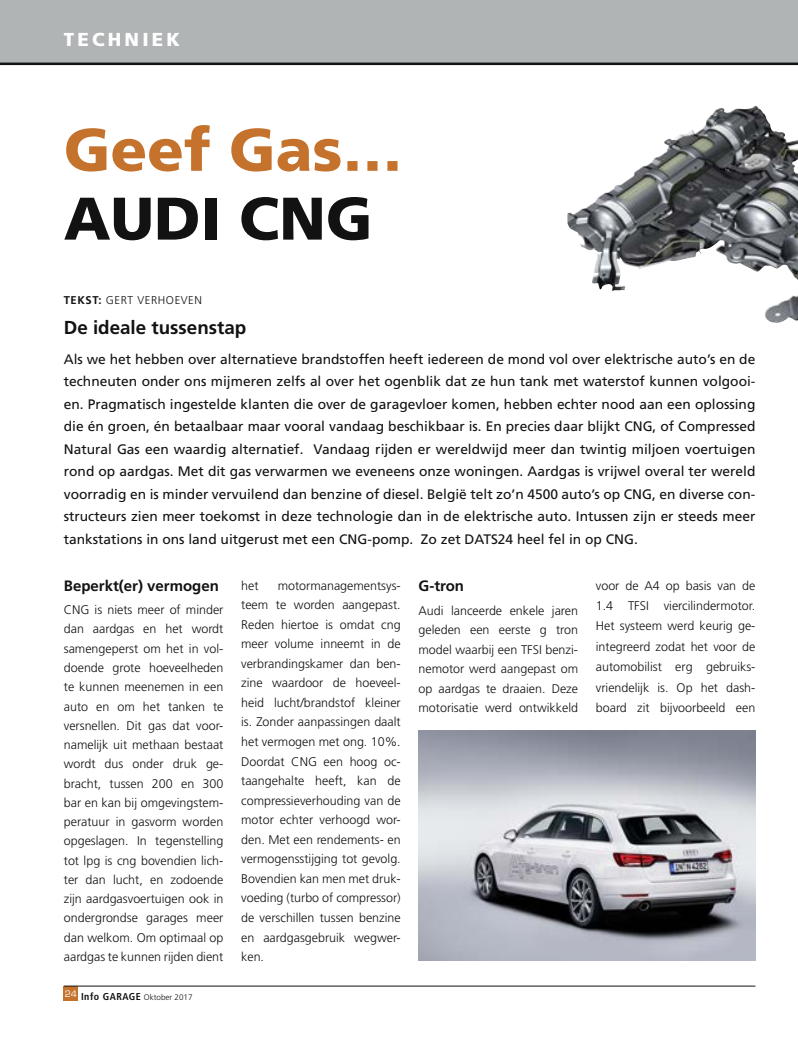
<style>
.page{position:relative;width:798px;height:1046px;background:#fff}
.page>*{position:absolute;margin:0;border:0;box-sizing:border-box;transform-origin:0 0}
.t1{font:900 60px "Frutiger";color:#c5722d}
.t2{font:900 60px "Frutiger";color:#121212}
.t3{font:700 18.75px "Frutiger";color:#121212}
.t4{font:900 18.75px "Frutiger";letter-spacing:.17em;color:#fff}
.t5{font:700 15px "Frutiger";color:#121212}
.t6{font:13.75px/22.5px "Frutiger";color:#121212;text-align:justify}
.t7{font:300 12.5px/19.5px "Frutiger";color:#121212;text-align:justify}
.t8{font:300 11.25px "Frutiger";letter-spacing:.05em;color:#121212}
.t9{font:300 8.12px "Frutiger";color:#121212}
.s1{font-weight:700}
.s2{font-weight:700;font-stretch:condensed;font-size:10px}
</style>
<div class="page">
<div style="left:64px;top:985px;width:14px;height:15px;background:#c5722d"></div>
<hr style="left:64px;top:985px;width:691px;height:1px;background:#121212">
<div style="left:0;top:0;width:797px;height:64px;background:#b0b4b4"></div>
<hr style="left:0;top:63px;width:797px;height:2px;background:#121212">
<img style="left:418px;top:730px;width:337px;height:230px">
<img style="left:567px;top:107px;width:184px;height:184px">
<h2 class="t4" style="left:64px;top:28px;width:118px">Techniek</h2>
<h1 class="t1" style="left:64px;top:113px;width:340px">Geef Gas…</h1>
<h1 class="t2" style="left:64px;top:182px;width:310px">AUDI CNG</h1>
<p class="t8" style="left:64px;top:294px;width:140px"><span class="s1">TEKST:</span> GERT VERHOEVEN</p>
<h2 class="t3" style="left:64px;top:316px;width:184px">De ideale tussenstap</h2>
<p class="t6" style="left:64px;top:347px;width:693px">Als we het hebben over alternatieve brandstoffen heeft iedereen de mond vol over elektrische auto’s en de techneuten onder ons mijmeren zelfs al over het ogenblik dat ze hun tank met waterstof kunnen volgooi&shy;en. Pragmatisch ingestelde klanten die over de garagevloer komen, hebben echter nood aan een oplossing die én groen, én betaalbaar maar vooral vandaag beschikbaar is. En precies daar blijkt CNG, of Compressed Natural Gas een waardig alternatief. Vandaag rijden er wereldwijd meer dan twintig miljoen voertuigen rond op aardgas. Met dit gas verwarmen we eveneens onze woningen. Aardgas is vrijwel overal ter wereld voorradig en is minder vervuilend dan benzine of diesel. België telt zo’n 4500 auto’s op CNG, en diverse con&shy;structeurs zien meer toekomst in deze technologie dan in de elektrische auto. Intussen zijn er steeds meer tankstations in ons land uitgerust met een CNG-pomp. Zo zet DATS24 heel fel in op CNG.</p>
<p class="t5" style="left:64px;top:577px;width:157px">Beperkt(er) vermogen</p>
<p class="t7" style="left:64px;top:600px;width:161px">CNG is niets meer of minder dan aardgas en het wordt samengeperst om het in vol&shy;doende grote hoeveelheden te kunnen meenemen in een auto en om het tanken te versnellen. Dit gas dat voor&shy;namelijk uit methaan bestaat wordt dus onder druk ge&shy;bracht, tussen 200 en 300 bar en kan bij omgevingstem&shy;peratuur in gasvorm worden opgeslagen. In tegenstelling tot lpg is cng bovendien lich&shy;ter dan lucht, en zodoende zijn aardgasvoertuigen ook in ondergrondse garages meer dan welkom. Om optimaal op aardgas te kunnen rijden dient</p>
<p class="t9" style="left:65px;top:992px;width:129px"><sup>24</sup> <span class="s2">Info GARAGE</span> Oktober 2017</p>
<p class="t7" style="left:241px;top:575px;width:19px">het</p>
<p class="t7" style="left:241px;top:575px;width:161px;text-indent:37px">motormanagementsys&shy;teem te worden aangepast.<br>Reden hiertoe is omdat cng meer volume inneemt in de verbrandingskamer dan ben&shy;zine waardoor de hoeveel&shy;heid lucht/brandstof kleiner is. Zonder aanpassingen daalt het vermogen met ong. 10%.<br>Doordat CNG een hoog oc&shy;taangehalte heeft, kan de compressieverhouding van de motor echter verhoogd wor&shy;den. Met een rendements- en vermogensstijging tot gevolg.<br>Bovendien kan men met druk&shy;voeding (turbo of compressor) de verschillen tussen benzine en aardgasgebruik wegwer&shy;ken.</p>
<p class="t5" style="left:418px;top:577px;width:47px">G-tron</p>
<p class="t7" style="left:418px;top:600px;width:161px">Audi lanceerde enkele jaren geleden een eerste g tron model waarbij een TFSI benzi&shy;nemotor werd aangepast om op aardgas te draaien. Deze motorisatie werd ontwikkeld</p>
<p class="t7" style="left:595px;top:575px;width:161px;line-height:20.4px">voor de A4 op basis van de 1.4 TFSI viercilindermotor.<br>Het systeem werd keurig ge&shy;ï ntegreerd zodat het voor de automobilist erg gebruiks&shy;vriendelijk is. Op het dash&shy;board zit bijvoorbeeld een</p>
</div>
